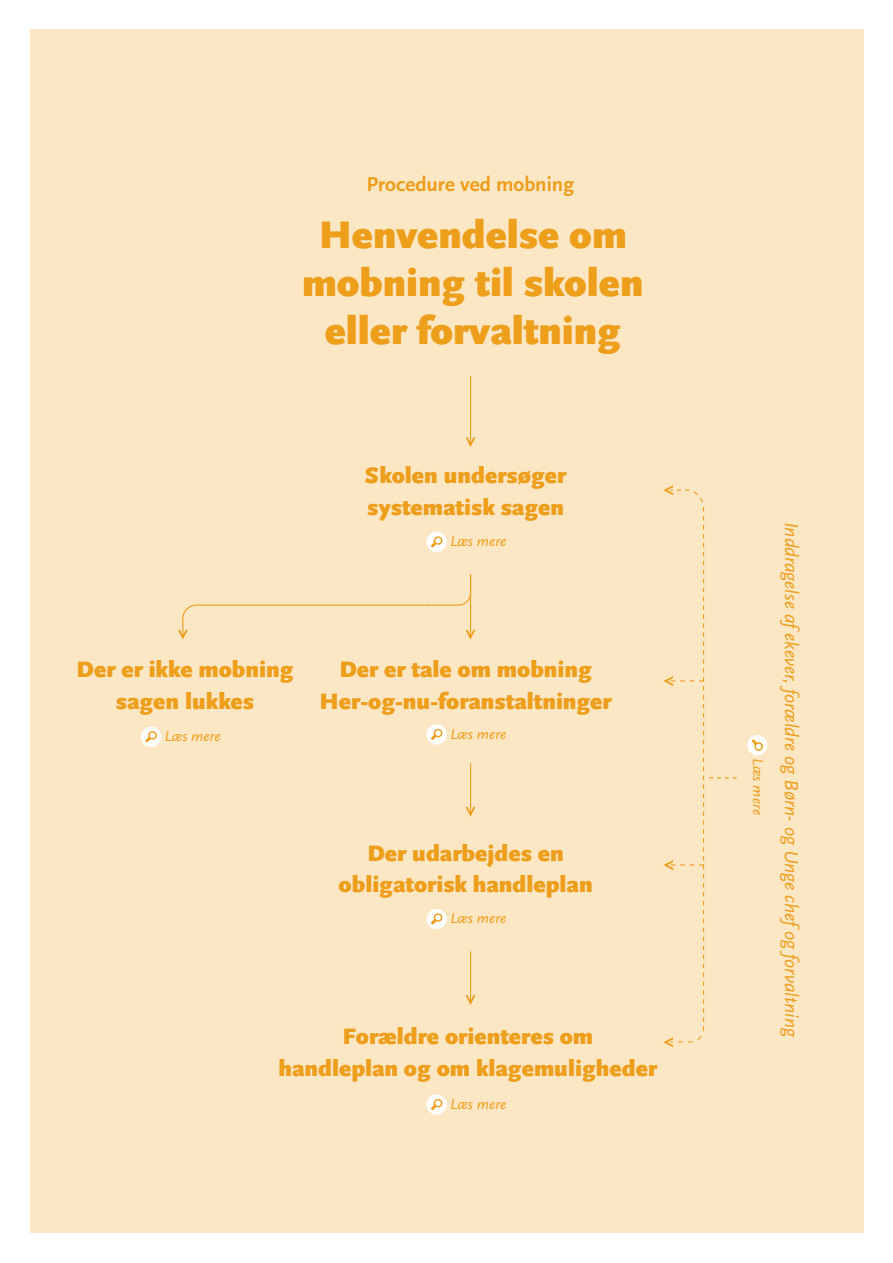
<style>
.page{position:relative;width:893px;height:1263px;background:#fff}
.page>*{position:absolute;margin:0;border:0;box-sizing:border-box;transform-origin:0 0}
.t1{font:900 40.05px/48.2px "Scala Sans OT";color:#ed9e1b;text-align:center}
.t2{font:900 23.25px/31.8px "Scala Sans OT";color:#ed9e1b;text-align:center}
.t3{font:700 21px "Scala Sans OT";color:#ed9e1b}
.t4{font:italic 19.5px "Scala Sans OT";color:#ed9e1b}
.t5{font:italic 15px "Scala Sans OT";color:#ed9e1b}
</style>
<div class="page">
<div style="left:30px;top:30px;width:833px;height:1203px;background:#fce7c5"></div>
<hr style="left:470px;top:376px;width:1px;height:69px;background:#ed9e1b">
<svg style="left:466px;top:437px;width:9px;height:10px"></svg>
<svg style="left:663px;top:485px;width:74px;height:562px"></svg>
<hr style="left:470px;top:763px;width:1px;height:51px;background:#ed9e1b">
<svg style="left:466px;top:807px;width:9px;height:10px"></svg>
<hr style="left:470px;top:951px;width:1px;height:51px;background:#ed9e1b">
<svg style="left:466px;top:995px;width:9px;height:10px"></svg>
<div style="left:427px;top:532px;width:20px;height:20px;background:#fff;border-radius:50%"></div>
<svg style="left:431px;top:536px;width:11px;height:12px"></svg>
<div style="left:747px;top:735px;width:20px;height:20px;background:#fff;border-radius:50%"></div>
<svg style="left:751px;top:739px;width:12px;height:12px"></svg>
<div style="left:427px;top:724px;width:20px;height:21px;background:#fff;border-radius:50%"></div>
<svg style="left:431px;top:729px;width:11px;height:11px"></svg>
<div style="left:141px;top:727px;width:20px;height:20px;background:#fff;border-radius:50%"></div>
<svg style="left:145px;top:731px;width:12px;height:11px"></svg>
<div style="left:427px;top:909px;width:20px;height:20px;background:#fff;border-radius:50%"></div>
<svg style="left:431px;top:913px;width:11px;height:12px"></svg>
<div style="left:427px;top:1094px;width:20px;height:21px;background:#fff;border-radius:50%"></div>
<svg style="left:431px;top:1099px;width:11px;height:11px"></svg>
<hr style="left:470px;top:574px;width:1px;height:63px;background:#ed9e1b">
<svg style="left:178px;top:576px;width:297px;height:63px"></svg>
<p class="t3" style="left:366px;top:173px;width:209px">Procedure ved mobning</p>
<h1 class="t1" style="left:302px;top:211px;width:343px">Henvendelse om mobning til skolen eller forvaltning</h1>
<p class="t2" style="left:365px;top:460px;width:203px;text-align:left">Skolen undersøger systematisk sagen</p>
<p class="t5" style="left:450px;top:533px;width:58px">Læs mere</p>
<p class="t2" style="left:77px;top:653px;width:218px">Der er ikke mobning sagen lukkes</p>
<p class="t2" style="left:319px;top:653px;width:294px">Der er tale om mobning<br>Her-og-nu-foranstaltninger</p>
<p class="t5" style="left:164px;top:728px;width:58px">Læs mere</p>
<p class="t5" style="left:450px;top:725px;width:58px">Læs mere</p>
<p class="t2" style="left:339px;top:837px;width:255px">Der udarbejdes en obligatorisk handleplan</p>
<p class="t5" style="left:450px;top:910px;width:58px">Læs mere</p>
<p class="t2" style="left:278px;top:1021px;width:380px">Forældre orienteres om<br>handleplan og om klagemuligheder</p>
<p class="t5" style="left:450px;top:1096px;width:58px">Læs mere</p>
<p class="t5" style="left:766px;top:758px;width:58px;rotate:90deg">Læs mere</p>
<p class="t4" style="left:802px;top:522px;width:516px;rotate:90deg">Inddragelse af ekever, forældre og Børn- og Unge chef og forvaltning</p>
</div>
